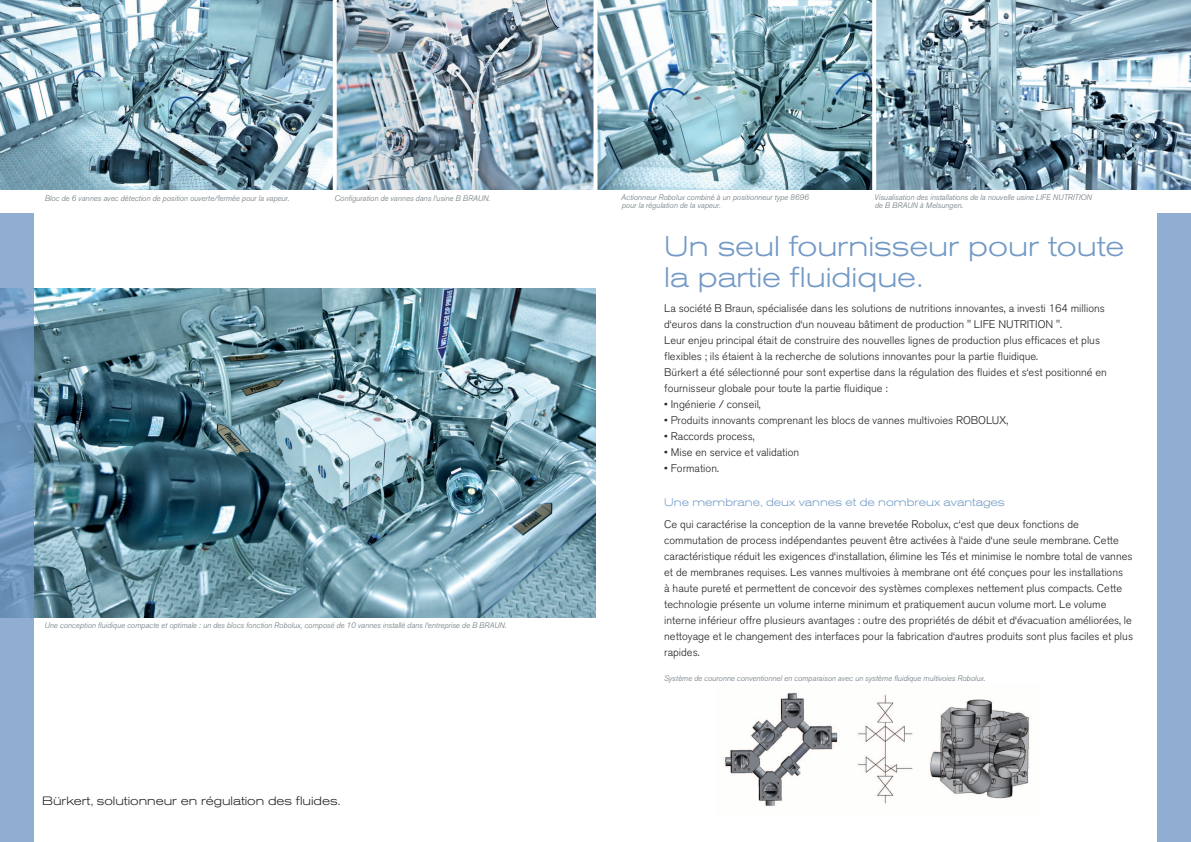
<style>
.page{position:relative;width:1191px;height:842px;background:#fff}
.page>*{position:absolute;margin:0;border:0;box-sizing:border-box;transform-origin:0 0}
.t1{font:300 expanded 28.2px/31px "Akzidenz Grotesk BQ";color:#7299c6}
.t2{font:300 expanded 12px "Akzidenz Grotesk BQ";color:#231f20}
.Kleine_Subhead_Copy{font:300 11px/16px "Akzidenz Grotesk BQ";color:#231f20}
.Kleine_Subhead_Copy-2{font:300 expanded 11px "Akzidenz Grotesk BQ";color:#7299c6}
.bu{font:italic 300 8px/8px "Akzidenz Grotesk BQ";letter-spacing:-.005em;color:#6a757b}
</style>
<div class="page">
<img style="left:34px;top:288px;width:561px;height:329px">
<img style="left:724px;top:692px;width:306px;height:115px">
<svg style="left:0;top:213px;width:34px;height:629px;background:#7fa2c7"></svg>
<img style="left:0;top:0;width:872px;height:190px">
<img style="left:876px;top:0;width:315px;height:190px">
<div style="left:1157px;top:213px;width:34px;height:629px;background:#8faed2"></div>
<svg style="left:333px;top:0;width:4px;height:190px"></svg>
<svg style="left:872px;top:0;width:1px;height:190px"></svg>
<svg style="left:593px;top:0;width:4px;height:190px"></svg>
<p class="bu" style="left:45px;top:194px;width:246px">Bloc de 6 vannes avec détection de position ouverte/fermée pour la vapeur.</p>
<p class="bu" style="left:334px;top:194px;width:157px">Configuration de vannes dans l‘usine B BRAUN.</p>
<p class="bu" style="left:621px;top:194px;width:189px">Actionneur Robolux combiné à un positionneur type 8696 pour la régulation de la vapeur.</p>
<p class="bu" style="left:874px;top:194px;width:219px">Visualisation des installations de la nouvelle usine LIFE NUTRITION de B BRAUN à Melsungen.</p>
<p class="bu" style="left:44px;top:621px;width:464px">Une conception fluidique compacte et optimale : un des blocs fonction Robolux, composé de 10 vannes installé dans l‘entreprise de B BRAUN.</p>
<p class="t2" style="left:42px;top:794px;width:300px">Bürkert, solutionneur en régulation des fluides.</p>
<p class="t1" style="left:664px;top:230px;width:461px">Un seul fournisseur pour toute la partie fluidique.</p>
<p class="Kleine_Subhead_Copy" style="left:664px;top:300px;width:442px">La société B Braun, spécialisée dans les solutions de nutritions innovantes, a investi 164 millions d‘euros dans la construction d‘un nouveau bâtiment de production '' LIFE NUTRITION ''.</p>
<p class="Kleine_Subhead_Copy" style="left:664px;top:332px;width:444px">Leur enjeu principal était de construire des nouvelles lignes de production plus efficaces et plus flexibles ; ils étaient à la recherche de solutions innovantes pour la partie fluidique.<br>Bürkert a été sélectionné pour sont expertise dans la régulation des fluides et s‘est positionné en fournisseur globale pour toute la partie fluidique :</p>
<p class="Kleine_Subhead_Copy" style="left:664px;top:396px;width:98px">• Ingénierie / conseil,</p>
<p class="Kleine_Subhead_Copy" style="left:664px;top:412px;width:346px">• Produits innovants comprenant les blocs de vannes multivoies ROBOLUX,</p>
<p class="Kleine_Subhead_Copy" style="left:664px;top:428px;width:92px">• Raccords process,</p>
<p class="Kleine_Subhead_Copy" style="left:664px;top:444px;width:136px">• Mise en service et validation</p>
<p class="Kleine_Subhead_Copy" style="left:664px;top:460px;width:56px">• Formation.</p>
<p class="Kleine_Subhead_Copy-2" style="left:664px;top:496px;width:342px">Une membrane, deux vannes et de nombreux avantages</p>
<p class="Kleine_Subhead_Copy" style="left:664px;top:516px;width:470px">Ce qui caractérise la conception de la vanne brevetée Robolux, c‘est que deux fonctions de commutation de process indépendantes peuvent être activées à l‘aide d‘une seule membrane. Cette caractéristique réduit les exigences d‘installation, élimine les Tés et minimise le nombre total de vannes et de membranes requises. Les vannes multivoies à membrane ont été conçues pour les installations<br>à haute pureté et permettent de concevoir des systèmes complexes nettement plus compacts. Cette technologie présente un volume interne minimum et pratiquement aucun volume mort. Le volume interne inférieur offre plusieurs avantages : outre des propriétés de débit et d‘évacuation améliorées, le nettoyage et le changement des interfaces pour la fabrication d‘autres produits sont plus faciles et plus rapides.</p>
<p class="bu" style="left:664px;top:675px;width:323px">Système de couronne conventionnel en comparaison avec un système fluidique multivoies Robolux.</p>
</div>
